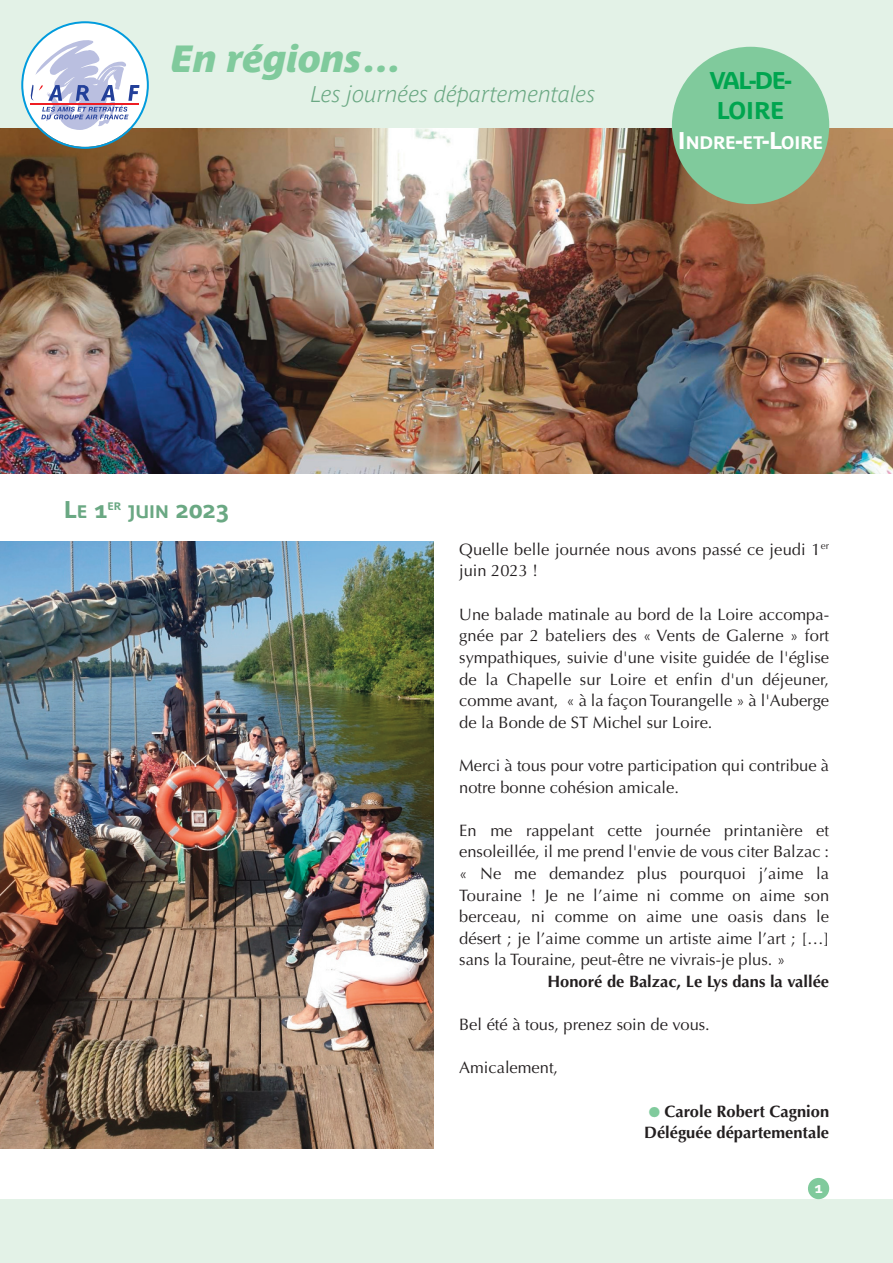
<style>
.page{position:relative;width:893px;height:1263px;background:#fff}
.page>*{position:absolute;margin:0;border:0;box-sizing:border-box;transform-origin:0 0}
.t1{font:italic 37.5px "Parisine Plus Sombre";color:#80ca9c}
.t2{font:700 24px/30px "Parisine Plus";letter-spacing:-.05em;color:#00a54f}
.t3{font:700 24px "Parisine Plus";color:#6aa883}
.t4{font:italic 700 22.5px "Parisine Plus Clair";color:#6aa883}
.t5{font:700 18px "Parisine Plus";color:#fff}
.t6{font:700 18px "Parisine Plus";color:#6aa883}
.t7{font:16.5px/21.6px "Optima";color:#231f20}
.t8{font:700 16.5px/21.6px "Optima";color:#231f20}
.t9{font:700 15px "Parisine Plus";color:#fff}
.s1{font-size:24px}
.s2{font-size:18px}
.s3{color:#80ca9c}
</style>
<div class="page">
<img style="left:0;top:128px;width:893px;height:346px">
<div style="left:0;top:1199px;width:893px;height:64px;background:#e3f2e7"></div>
<div style="left:0;top:0;width:893px;height:128px;background:#e3f2e7"></div>
<div style="left:672px;top:47px;width:157px;height:157px;background:#80ca9c;border-radius:50%"></div>
<div style="left:808px;top:1178px;width:21px;height:21px;background:#80ca9c;border-radius:50%"></div>
<svg style="left:21px;top:21px;width:128px;height:128px"></svg>
<img style="left:0;top:541px;width:434px;height:607px">
<h1 class="t1" style="left:172px;top:45px;width:232px">En régions…</h1>
<h3 class="t4" style="left:311px;top:86px;width:286px">Les journées départementales</h3>
<h2 class="t2" style="left:709px;top:68px;width:84px">VAL-DE-<br>LOIRE</h2>
<p class="t5" style="left:678px;top:136px;width:147px"><span class="s1">I</span>NDRE<span class="s1">-</span>ET<span class="s1">-L</span>OIRE</p>
<h2 class="t3" style="left:64px;top:500px;width:45px">L<span class="s2">E</span> 1</h2>
<p class="t6" style="left:108px;top:505px;width:123px"><sup>ER</sup> JUIN <span class="s1">2023</span></p>
<p class="t7" style="left:459px;top:540px;width:371px">Quelle belle journée nous avons passé ce jeudi 1<sup>er </sup>juin 2023 !</p>
<p class="t7" style="left:459px;top:605px;width:371px;text-align:justify">Une balade matinale au bord de la Loire accom pa - gnée par 2 bateliers des « Vents de Galerne » fort sympathiques, suivie d'une visite guidée de l'église de la Chapelle sur Loire et enfin d'un déjeuner, comme avant, « à la façon Tourangelle » à l'Auberge de la Bonde de ST Michel sur Loire.</p>
<p class="t7" style="left:459px;top:756px;width:371px">Merci à tous pour votre participation qui contribue à notre bonne cohésion amicale.</p>
<p class="t7" style="left:459px;top:821px;width:371px;text-align:justify">En me rappelant cette journée printanière et ensoleillée, il me prend l'envie de vous citer Balzac : « Ne me demandez plus pourquoi j’aime la Touraine ! Je ne l’aime ni comme on aime son berceau, ni comme on aime une oasis dans le désert ; je l’aime comme un artiste aime l’art ; […] sans la Touraine, peut-être ne vivrais-je plus. »</p>
<p class="t8" style="left:547px;top:972px;width:283px">Honoré de Balzac, Le Lys dans la vallée</p>
<p class="t7" style="left:459px;top:1015px;width:252px">Bel été à tous, prenez soin de vous.</p>
<p class="t7" style="left:459px;top:1058px;width:100px">Amicalement,</p>
<p class="t8" style="left:644px;top:1102px;width:187px"><span class="s3">●</span> Carole Robert Cagnion<br>Déléguée départementale</p>
<p class="t9" style="left:814px;top:1181px;width:10px">1</p>
</div>
